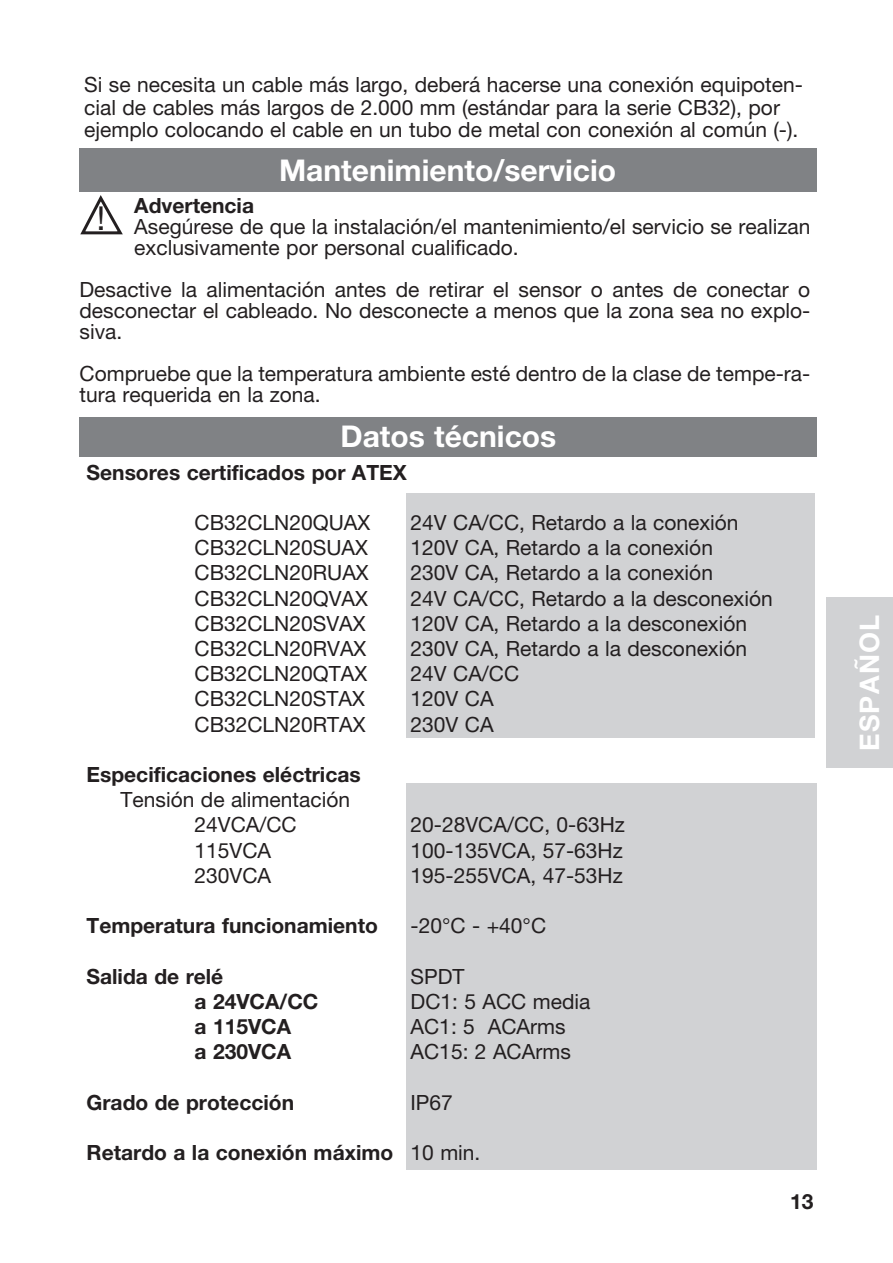
<style>
.page{position:relative;width:893px;height:1263px;background:#fff}
.page>*{position:absolute;margin:0;border:0;box-sizing:border-box;transform-origin:0 0}
.t1{font:33px "Helvetica Neue LT Std";color:#231f20}
.t2{font:700 30px "Helvetica Neue LT Std";color:#fff}
.t3{font:700 27px "Helvetica Neue LT Std";letter-spacing:.05em;color:#fff}
.t4{font:21px/21px "Helvetica Neue LT Std";color:#231f20}
.t5{font:700 21px "Helvetica Neue LT Std";color:#231f20}
.s1{font-weight:400}
</style>
<div class="page">
<div style="left:826px;top:598px;width:67px;height:170px;background:#d1d2d4"></div>
<div style="left:80px;top:417px;width:737px;height:39px;background:#808285"></div>
<div style="left:406px;top:493px;width:408px;height:245px;background:#d1d2d4"></div>
<div style="left:406px;top:783px;width:410px;height:387px;background:#d1d2d4"></div>
<div style="left:79px;top:149px;width:737px;height:43px;background:#808285"></div>
<svg style="left:80px;top:195px;width:43px;height:40px"></svg>
<p class="t4" style="left:84px;top:73px;width:720px;line-height:22.5px">Si se necesita un cable más largo, deberá hacerse una conexión equipoten&shy;cial de cables más largos de 2.000 mm (estándar para la serie CB32), por ejemplo colocando el cable en un tubo de metal con conexión al común (-).</p>
<p class="t2" style="left:279px;top:152px;width:339px">Mantenimiento/servicio</p>
<p class="t5" style="left:134px;top:193px;width:121px">Advertencia</p>
<p class="t4" style="left:134px;top:216px;width:678px">Asegúrese de que la instalación/el mantenimiento/el servicio se realizan exclusivamente por personal cualificado.</p>
<p class="t4" style="left:80px;top:279px;width:732px;text-align:justify">Desactive la alimentación antes de retirar el sensor o antes de conectar o desconectar el cableado. No desconecte a menos que la zona sea no explo&shy;siva.</p>
<p class="t4" style="left:80px;top:363px;width:732px">Compruebe que la temperatura ambiente esté dentro de la clase de tempe-ra&shy;tura requerida en la zona.</p>
<p class="t1" style="left:97px;top:198px;width:10px">!</p>
<p class="t2" style="left:340px;top:418px;width:217px">Datos técnicos</p>
<p class="t5" style="left:87px;top:459px;width:322px">Sensores certificados por ATEX</p>
<p class="t4" style="left:195px;top:512px;width:177px">CB32CLN20QUAX</p>
<p class="t4" style="left:411px;top:512px;width:330px">24V CA/CC, Retardo a la conexión</p>
<p class="t4" style="left:195px;top:537px;width:175px">CB32CLN20SUAX</p>
<p class="t4" style="left:411px;top:537px;width:304px">120V CA, Retardo a la conexión</p>
<p class="t4" style="left:195px;top:562px;width:176px">CB32CLN20RUAX</p>
<p class="t4" style="left:411px;top:562px;width:304px">230V CA, Retardo a la conexión</p>
<p class="t4" style="left:195px;top:587px;width:175px">CB32CLN20QVAX</p>
<p class="t4" style="left:411px;top:587px;width:364px">24V CA/CC, Retardo a la desconexión</p>
<p class="t4" style="left:195px;top:612px;width:173px">CB32CLN20SVAX</p>
<p class="t4" style="left:411px;top:612px;width:338px">120V CA, Retardo a la desconexión</p>
<p class="t4" style="left:195px;top:638px;width:173px">CB32CLN20RVAX</p>
<p class="t4" style="left:411px;top:638px;width:338px">230V CA, Retardo a la desconexión</p>
<p class="t4" style="left:195px;top:663px;width:174px">CB32CLN20QTAX</p>
<p class="t4" style="left:411px;top:663px;width:110px">24V CA/CC</p>
<p class="t4" style="left:195px;top:688px;width:172px">CB32CLN20STAX</p>
<p class="t4" style="left:411px;top:688px;width:85px">120V CA</p>
<p class="t4" style="left:195px;top:713px;width:173px">CB32CLN20RTAX</p>
<p class="t4" style="left:411px;top:713px;width:85px">230V CA</p>
<p class="t5" style="left:87px;top:761px;width:276px">Especificaciones eléctricas</p>
<p class="t4" style="left:121px;top:789px;width:231px">Tensión de alimentación</p>
<p class="t4" style="left:195px;top:814px;width:104px">24VCA/CC</p>
<p class="t4" style="left:411px;top:814px;width:216px">20-28VCA/CC, 0-63Hz</p>
<p class="t4" style="left:195px;top:839px;width:78px">115VCA</p>
<p class="t4" style="left:411px;top:839px;width:214px">100-135VCA, 57-63Hz</p>
<p class="t4" style="left:195px;top:864px;width:78px">230VCA</p>
<p class="t4" style="left:411px;top:864px;width:214px">195-255VCA, 47-53Hz</p>
<p class="t5" style="left:87px;top:913px;width:293px">Temperatura funcionamiento</p>
<p class="t4" style="left:411px;top:915px;width:137px">-20°C - +40°C</p>
<p class="t5" style="left:87px;top:963px;width:138px">Salida de relé</p>
<p class="t4" style="left:411px;top:965px;width:56px">SPDT</p>
<p class="t5" style="left:195px;top:988px;width:125px">a 24VCA/CC</p>
<p class="t4" style="left:411px;top:990px;width:181px">DC1: 5 ACC media</p>
<p class="t5" style="left:195px;top:1013px;width:98px">a 115VCA</p>
<p class="t4" style="left:411px;top:1016px;width:157px">AC1: 5 ACArms</p>
<p class="t5" style="left:195px;top:1039px;width:98px">a 230VCA</p>
<p class="t4" style="left:411px;top:1041px;width:162px">AC15: 2 ACArms</p>
<p class="t5" style="left:87px;top:1089px;width:209px">Grado de protección</p>
<p class="t4" style="left:411px;top:1091px;width:44px">IP67</p>
<p class="t5" style="left:87px;top:1139px;width:395px">Retardo a la conexión máximo <span class="s1">10 min.</span></p>
<p class="t5" style="left:790px;top:1188px;width:25px">13</p>
<p class="t3" style="left:853px;top:751px;width:138px;rotate:-90deg">ESPAÑOL</p>
</div>
